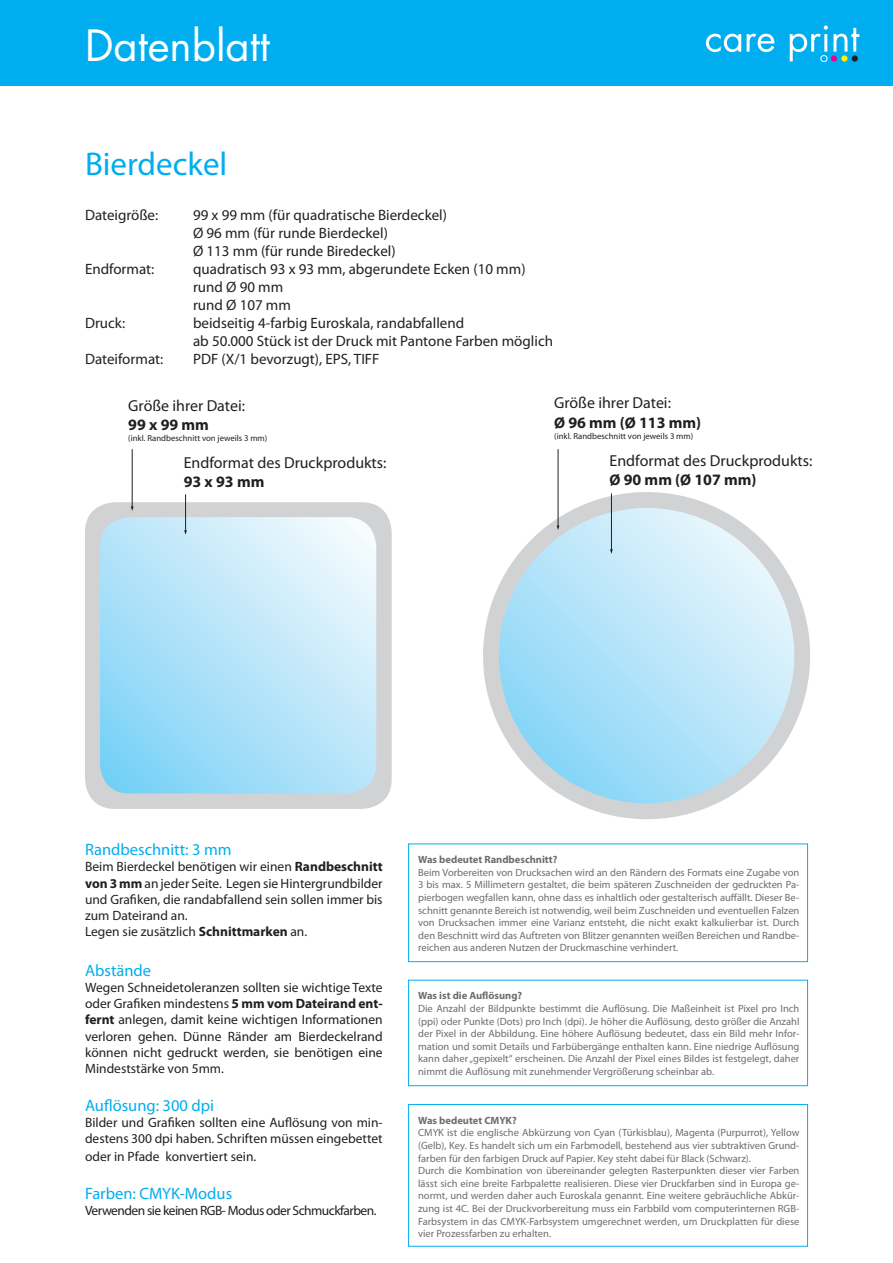
<style>
.page{position:relative;width:893px;height:1263px;background:#fff}
.page>*{position:absolute;margin:0;border:0;box-sizing:border-box;transform-origin:0 0}
.t1{font:42px "Futura Std";color:#fff}
.t2{font:33px "Myriad Pro";color:#00aeef}
.t3{font:16.5px "Myriad Pro";color:#00aeef}
.t4{font:15.9px/19px "Myriad Pro";color:#231f20}
.t5{font:700 15.9px "Myriad Pro";color:#231f20}
.t6{font:15px/18px "Myriad Pro";color:#231f20}
.t7{font:13.5px/16.2px "Myriad Pro";color:#231f20}
.t8{font:13.5px "Myriad Pro";letter-spacing:-.04em;color:#231f20}
.t9{font:10.5px/12.6px "Myriad Pro";color:#6c6d70;text-align:justify}
.t10{font:700 10.5px "Myriad Pro";color:#6c6d70}
.t11{font:8.7px "Myriad Pro";color:#231f20}
.s1{font-weight:700;font-size:15.45px}
.s2{font-weight:700}
</style>
<div class="page">
<div style="left:408px;top:843px;width:400px;height:119px;border:1px solid #00aeef"></div>
<div style="left:408px;top:980px;width:400px;height:106px;border:1px solid #00aeef"></div>
<div style="left:408px;top:1104px;width:400px;height:142px;border:1px solid #00aeef"></div>
<div style="left:85px;top:502px;width:307px;height:307px;background:#d1d2d4;border-radius:30px"></div>
<svg style="left:100px;top:517px;width:276px;height:276px"></svg>
<hr style="left:132px;top:449px;width:1px;height:58px;background:#231f20">
<svg style="left:184px;top:530px;width:3px;height:5px"></svg>
<hr style="left:185px;top:494px;width:1px;height:38px;background:#231f20">
<div style="left:483px;top:492px;width:327px;height:327px;background:#d1d2d4;border-radius:50%"></div>
<svg style="left:499px;top:508px;width:295px;height:295px"></svg>
<hr style="left:558px;top:449px;width:1px;height:77px;background:#231f20">
<svg style="left:610px;top:549px;width:3px;height:5px"></svg>
<hr style="left:611px;top:493px;width:1px;height:58px;background:#231f20">
<div style="left:0;top:0;width:893px;height:85px;background:#00aeef"></div>
<svg style="left:706px;top:34px;width:35px;height:18px"></svg>
<svg style="left:747px;top:34px;width:28px;height:18px"></svg>
<svg style="left:790px;top:25px;width:69px;height:36px"></svg>
<div style="left:820px;top:55px;width:7px;height:7px;border:1px solid #fff;border-radius:50%"></div>
<div style="left:831px;top:55px;width:6px;height:7px;background:#ed028c;border-radius:50%"></div>
<div style="left:841px;top:55px;width:6px;height:7px;background:#fff101;border-radius:50%"></div>
<div style="left:852px;top:55px;width:6px;height:7px;background:#231f20;border-radius:50%"></div>
<h1 class="t1" style="left:85px;top:18px;width:186px">Datenblatt</h1>
<h2 class="t2" style="left:85px;top:143px;width:144px">Bierdeckel</h2>
<h3 class="t6" style="left:85px;top:205px;width:75px">Dateigröße:</h3>
<h3 class="t6" style="left:193px;top:205px;width:255px">99 x 99 mm (für quadratische Bierdeckel)<br>Ø 96 mm (für runde Bierdeckel)<br>Ø 113 mm (für runde Biredeckel)</h3>
<h3 class="t6" style="left:85px;top:259px;width:71px">Endformat:</h3>
<h3 class="t6" style="left:193px;top:259px;width:334px">quadratisch 93 x 93 mm, abgerundete Ecken (10 mm) rund Ø 90 mm<br>rund Ø 107 mm</h3>
<h3 class="t6" style="left:85px;top:313px;width:42px">Druck:</h3>
<h3 class="t6" style="left:193px;top:313px;width:361px">beidseitig 4-farbig Euroskala, randabfallend<br>ab 50.000 Stück ist der Druck mit Pantone Farben möglich</h3>
<h3 class="t6" style="left:85px;top:349px;width:80px">Dateiformat:</h3>
<h3 class="t6" style="left:193px;top:349px;width:188px">PDF (X/1 bevorzugt), EPS, TIFF</h3>
<h3 class="t4" style="left:128px;top:396px;width:118px">Größe ihrer Datei:</h3>
<h3 class="t5" style="left:128px;top:414px;width:82px">99 x 99 mm</h3>
<p class="t11" style="left:128px;top:433px;width:141px">(inkl. Randbeschnitt von jeweils 3 mm)</p>
<h3 class="t4" style="left:184px;top:453px;width:204px">Endformat des Druckprodukts:</h3>
<h3 class="t5" style="left:184px;top:471px;width:82px">93 x 93 mm</h3>
<h3 class="t4" style="left:554px;top:393px;width:148px">Größe ihrer Datei:<br><span class="s1">Ø</span> <span class="s2">96 mm (</span><span class="s1">Ø</span> <span class="s2">113 mm)</span></h3>
<p class="t11" style="left:554px;top:431px;width:141px">(inkl. Randbeschnitt von jeweils 3 mm)</p>
<h3 class="t4" style="left:610px;top:450px;width:204px">Endformat des Druckprodukts:<br><span class="s1">Ø</span> <span class="s2">90 mm (</span><span class="s1">Ø</span> <span class="s2">107 mm)</span></h3>
<h3 class="t3" style="left:85px;top:839px;width:148px">Randbeschnitt: 3 mm</h3>
<p class="t7" style="left:85px;top:859px;width:299px">Beim Bierdeckel benötigen wir einen <span class="s2">Randbeschnitt von 3 mm</span> an jeder Seite. Legen sie Hintergrundbilder und Grafiken, die randabfallend sein sollen immer bis zum Dateirand an.<br>Legen sie zusätzlich <span class="s2">Schnittmarken</span> an.</p>
<h3 class="t3" style="left:85px;top:960px;width:68px">Abstände</h3>
<p class="t7" style="left:85px;top:979px;width:299px;text-align:justify">Wegen Schneidetoleranzen sollten sie wichtige Texte oder Grafiken mindestens <span class="s2">5 mm vom Dateirand ent&shy;fernt</span> anlegen, damit keine wichtigen Informationen verloren gehen. Dünne Ränder am Bierdeckelrand können nicht gedruckt werden, sie benötigen eine Mindeststärke von 5mm.</p>
<h3 class="t3" style="left:85px;top:1095px;width:131px">Auflösung: 300 dpi</h3>
<p class="t7" style="left:85px;top:1114px;width:299px">Bilder und Grafiken sollten eine Auflösung von min&shy;destens 300 dpi haben. Schriften müssen eingebettet</p>
<p class="t7" style="left:85px;top:1148px;width:173px">oder in Pfade konvertiert sein.</p>
<h3 class="t3" style="left:85px;top:1183px;width:149px">Farben: CMYK-Modus</h3>
<p class="t8" style="left:85px;top:1202px;width:293px">Verwenden sie keinen RGB- Modus oder Schmuckfarben.</p>
<p class="t10" style="left:418px;top:853px;width:141px">Was bedeutet Randbeschnitt?</p>
<p class="t9" style="left:418px;top:866px;width:383px">Beim Vorbereiten von Drucksachen wird an den Rändern des Formats eine Zugabe von 3 bis max. 5 Millimetern gestaltet, die beim späteren Zuschneiden der gedruckten Pa&shy;pierbogen wegfallen kann, ohne dass es inhaltlich oder gestalterisch auffällt. Dieser Be&shy;schnitt genannte Bereich ist notwendig, weil beim Zuschneiden und eventuellen Falzen von Drucksachen immer eine Varianz entsteht, die nicht exakt kalkulierbar ist. Durch den Beschnitt wird das Auftreten von Blitzer genannten weißen Bereichen und Randbe&shy;reichen aus anderen Nutzen der Druckmaschine verhindert.</p>
<p class="t10" style="left:418px;top:989px;width:106px">Was ist die Auflösung?</p>
<p class="t9" style="left:418px;top:1002px;width:383px">Die Anzahl der Bildpunkte bestimmt die Auflösung. Die Maßeinheit ist Pixel pro Inch (ppi) oder Punkte (Dots) pro Inch (dpi). Je höher die Auflösung, desto größer die Anzahl der Pixel in der Abbildung. Eine höhere Auflösung bedeutet, dass ein Bild mehr Infor&shy;mation und somit Details und Farbübergänge enthalten kann. Eine niedrige Auflösung kann daher „gepixelt“ erscheinen. Die Anzahl der Pixel eines Bildes ist festgelegt, daher nimmt die Auflösung mit zunehmender Vergrößerung scheinbar ab.</p>
<p class="t10" style="left:418px;top:1113px;width:100px">Was bedeutet CMYK?</p>
<p class="t9" style="left:418px;top:1126px;width:383px;text-align:left">CMYK ist die englische Abkürzung von Cyan (Türkisblau), Magenta (Purpurrot), Yellow (Gelb), Key. Es handelt sich um ein Farbmodell, bestehend aus vier subtraktiven Grund&shy;farben für den farbigen Druck auf Papier. Key steht dabei für Black (Schwarz).<br>Durch die Kombination von übereinander gelegten Rasterpunkten dieser vier Farben lässt sich eine breite Farbpalette realisieren. Diese vier Druckfarben sind in Europa ge&shy;normt, und werden daher auch Euroskala genannt. Eine weitere gebräuchliche Abkür&shy;zung ist 4C. Bei der Druckvorbereitung muss ein Farbbild vom computerinternen RGB-Farbsystem in das CMYK-Farbsystem umgerechnet werden, um Druckplatten für diese vier Prozessfarben zu erhalten.</p>
</div>
